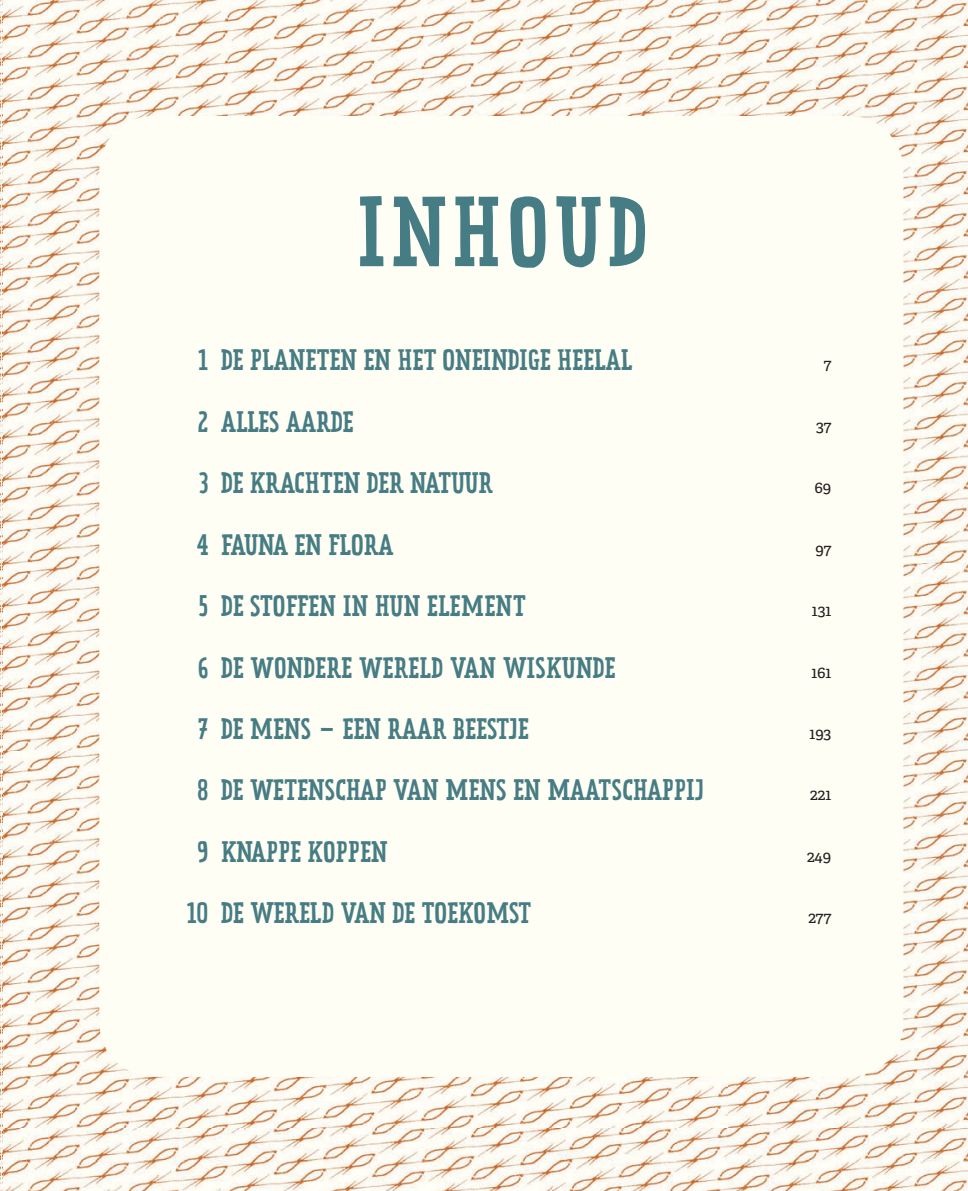
<style>
.page{position:relative;width:968px;height:1191px;background:#fff}
.page>*{position:absolute;margin:0;border:0;box-sizing:border-box;transform-origin:0 0}
.t1{font:87.5px "Prater Serif OT";letter-spacing:.06em;color:#467c83}
.t2{font:26.25px "Prater Serif OT";color:#467c83}
.t3{font:16.1px "Adelle";letter-spacing:-.015em;color:#231f20}
</style>
<div class="page">
<img style="left:0;top:0;width:967px;height:1191px">
<div style="left:99px;top:116px;width:804px;height:961px;background:#fffef4;border-radius:55px"></div>
<h1 class="t1" style="left:357px;top:177px;width:292px">INHOUD</h1>
<p class="t2" style="left:198px;top:343px;width:435px">1 DE PLANETEN EN HET ONEINDIGE HEELAL</p>
<p class="t3" style="left:823px;top:355px;width:9px">7</p>
<p class="t2" style="left:197px;top:405px;width:157px">2 ALLES AARDE</p>
<p class="t3" style="left:815px;top:416px;width:17px">37</p>
<p class="t2" style="left:199px;top:466px;width:295px">3 DE KRACHTEN DER NATUUR</p>
<p class="t3" style="left:814px;top:477px;width:19px">69</p>
<p class="t2" style="left:196px;top:528px;width:198px">4 FAUNA EN FLORA</p>
<p class="t3" style="left:815px;top:539px;width:18px">97</p>
<p class="t2" style="left:199px;top:589px;width:327px">5 DE STOFFEN IN HUN ELEMENT</p>
<p class="t3" style="left:811px;top:600px;width:21px">131</p>
<p class="t2" style="left:198px;top:650px;width:419px">6 DE WONDERE WERELD VAN WISKUNDE</p>
<p class="t3" style="left:811px;top:662px;width:22px">161</p>
<p class="t2" style="left:198px;top:712px;width:331px">7 DE MENS – EEN RAAR BEESTJE</p>
<p class="t3" style="left:809px;top:723px;width:23px">193</p>
<p class="t2" style="left:197px;top:773px;width:508px">8 DE WETENSCHAP VAN MENS EN MAATSCHAPPIJ</p>
<p class="t3" style="left:810px;top:784px;width:23px">221</p>
<p class="t2" style="left:197px;top:835px;width:191px">9 KNAPPE KOPPEN</p>
<p class="t3" style="left:807px;top:846px;width:26px">249</p>
<p class="t2" style="left:186px;top:896px;width:345px">10 DE WERELD VAN DE TOEKOMST</p>
<p class="t3" style="left:808px;top:907px;width:25px">277</p>
</div>
